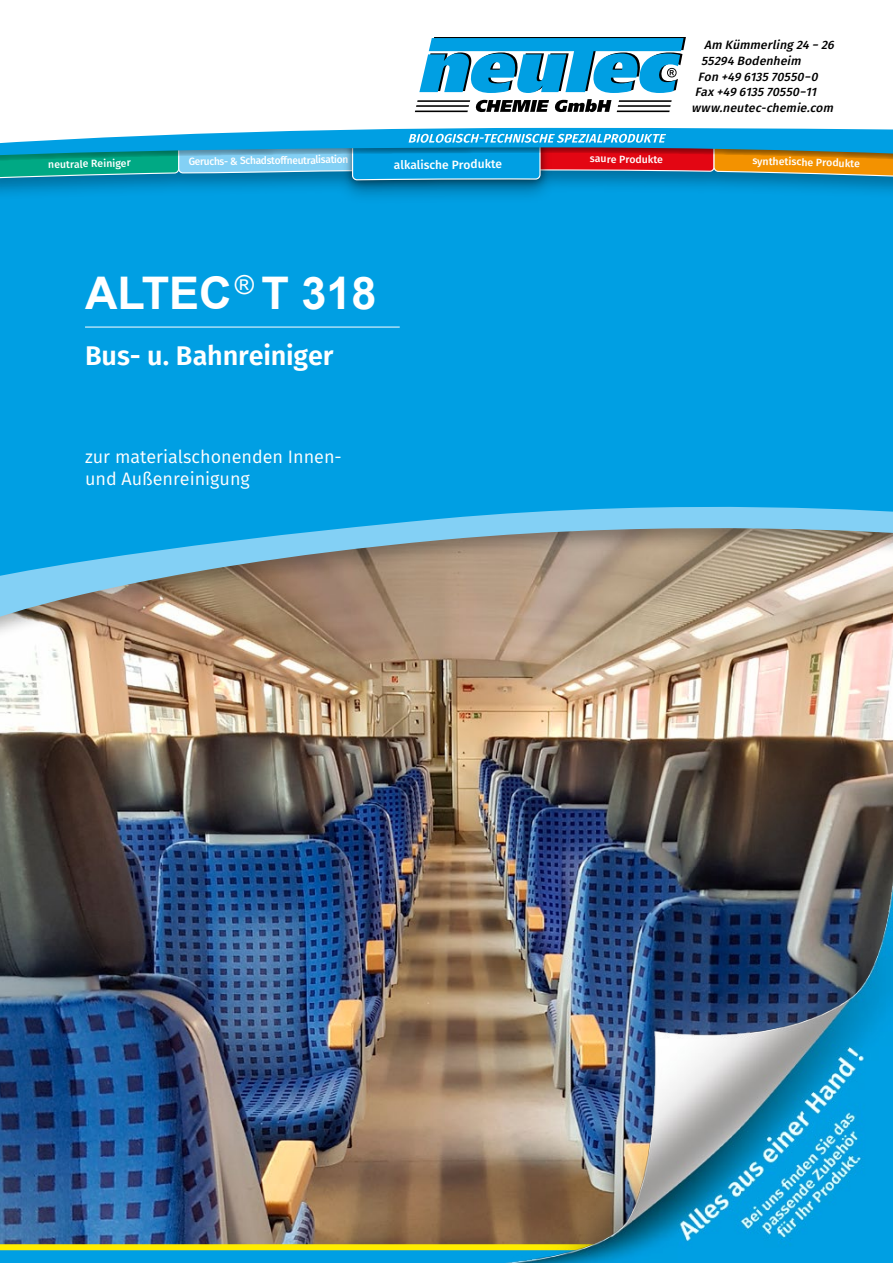
<style>
.page{position:relative;width:893px;height:1263px;background:#fff}
.page>*{position:absolute;margin:0;border:0;box-sizing:border-box;transform-origin:0 0}
.t1{font:700 45px "Arial";color:#fff}
.t2{font:600 27px "Fira Sans";letter-spacing:-.005em;color:#fff}
.t3{font:18px/21.6px "Fira Sans";color:#fff}
.t4{font:italic 500 12px "Fira Sans";color:#000}
.t5{font:500 12px "Fira Sans";letter-spacing:-.005em;color:#fff}
.t6{font:500 10.5px "Fira Sans";letter-spacing:-.005em;color:#fff}
</style>
<div class="page">
<img style="left:0;top:642px;width:893px;height:599px">
<div style="left:0;top:156px;width:893px;height:486px;background:#000;opacity:.3"></div>
<svg style="left:0;top:578px;width:893px;height:43px;background:#ad9d8a"></svg>
<svg style="left:0;top:224px;width:893px;height:354px;background:#16a0db"></svg>
<hr style="left:85px;top:327px;width:315px;height:1px;background:#fff">
<svg style="left:0;top:181px;width:893px;height:43px;background:#0099da"></svg>
<svg style="left:0;top:37px;width:893px;height:144px"></svg>
<svg style="left:0;top:1241px;width:361px;height:22px;background:#52ab96"></svg>
<img style="left:361px;top:830px;width:532px;height:433px">
<p class="t4" style="left:704px;top:35px;width:135px">Am Kümmerling24−26</p>
<p class="t4" style="left:701px;top:51px;width:105px">55294Bodenheim</p>
<p class="t4" style="left:698px;top:67px;width:125px">Fon +49613570550−0</p>
<p class="t4" style="left:695px;top:82px;width:127px">Fax+49613570550−11</p>
<p class="t4" style="left:691px;top:98px;width:147px">www.neutec-chemie.com</p>
<p class="t6" style="left:401px;top:150px;width:96px">alkalische Produkte</p>
<p class="t6" style="left:590px;top:150px;width:47px">saure Pro</p>
<p class="t6" style="left:636px;top:151px;width:29px;rotate:1deg">dukte</p>
<p class="t6" style="left:753px;top:152px;width:51px;rotate:1deg">synthetisc</p>
<p class="t6" style="left:802px;top:153px;width:60px;rotate:2deg">he Produkte</p>
<p class="t6" style="left:48px;top:156px;width:36px;rotate:-2deg">neutral</p>
<p class="t6" style="left:83px;top:155px;width:50px;rotate:-1deg">e Reiniger</p>
<p class="t6" style="left:188px;top:153px;width:150px;rotate:-1deg">Geruchs- &amp; Schadstoffneutralisati</p>
<p class="t6" style="left:337px;top:151px;width:13px">on</p>
<p class="t5" style="left:394px;top:155px;width:110px">alkalische Produkte</p>
<h1 class="t1" style="left:85px;top:262px;width:293px">ALTEC<sup>®</sup> T 318</h1>
<h2 class="t2" style="left:85px;top:333px;width:250px">Bus- u. Bahnreiniger</h2>
<h3 class="t3" style="left:85px;top:446px;width:258px">zur materialschonenden Innen&shy;und Außenreinigung</h3>
</div>
